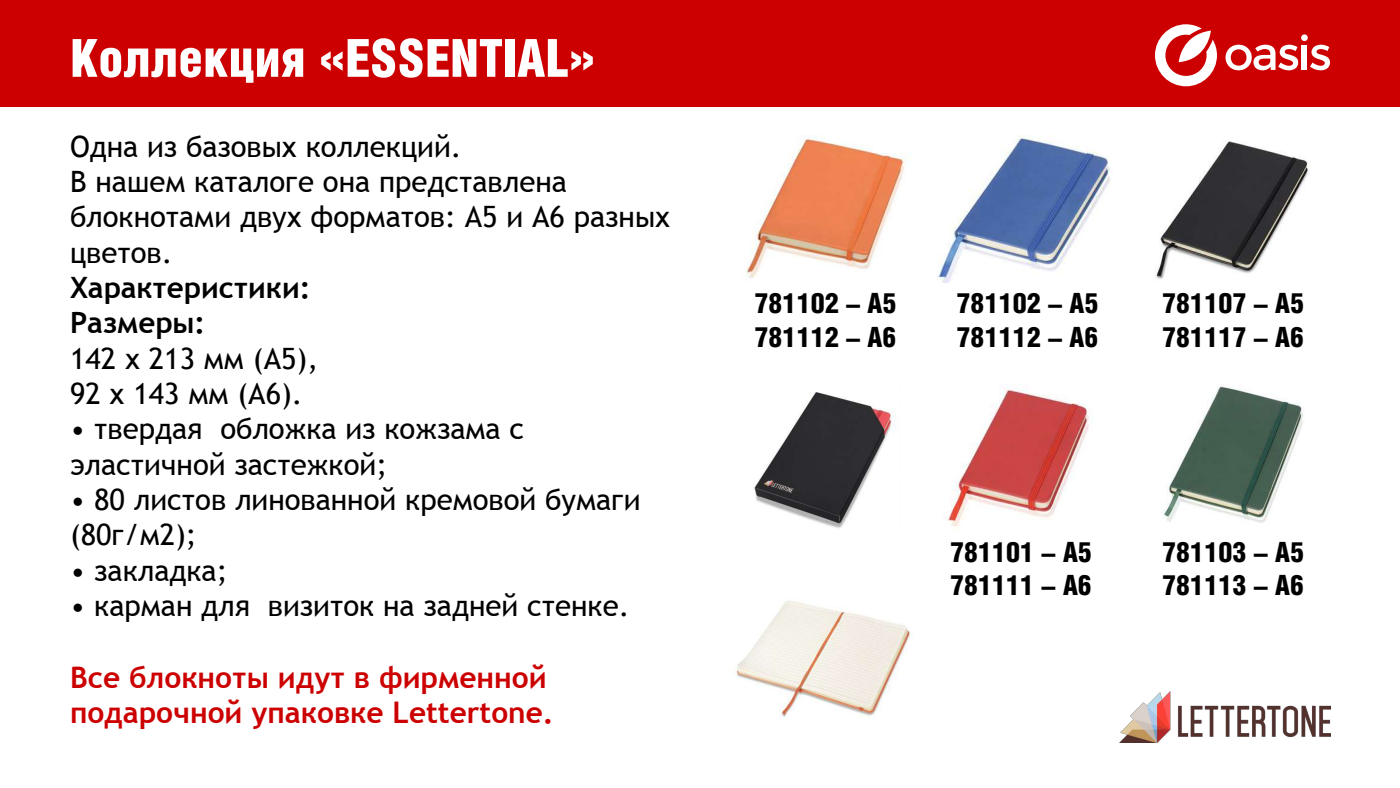
<style>
.page{position:relative;width:1400px;height:788px;background:#fff}
.page>*{position:absolute;margin:0;border:0;box-sizing:border-box;transform-origin:0 0}
.t1{font:52.5px "Helios Cond Black C";color:#fff}
.t2{font:700 29.75px/35.7px "Trebuchet MS";color:#c00}
.t3{font:29.4px/35.3px "Trebuchet MS";color:#000}
.t4{font:700 29.4px/35.3px "Trebuchet MS";color:#000}
.t5{font:28px/33.6px "Helios Cond Black C";color:#000}
</style>
<div class="page">
<img style="left:1120px;top:691px;width:210px;height:51px">
<div style="left:0;top:0;width:1400px;height:107px;background:#c00"></div>
<svg style="left:1155px;top:24px;width:62px;height:62px"></svg>
<svg style="left:1226px;top:34px;width:104px;height:36px"></svg>
<img style="left:938px;top:136px;width:372px;height:146px">
<img style="left:746px;top:136px;width:165px;height:142px">
<img style="left:946px;top:386px;width:143px;height:143px">
<img style="left:1163px;top:386px;width:140px;height:137px">
<img style="left:754px;top:392px;width:142px;height:136px">
<img style="left:736px;top:601px;width:175px;height:118px">
<h1 class="t1" style="left:70px;top:28px;width:526px">Коллекция «ESSENTIAL»</h1>
<p class="t3" style="left:70px;top:129px;width:602px">Одна из базовых коллекций.<br>В нашем каталоге она представлена блокнотами двух форматов: А5 и А6 разных цветов.</p>
<p class="t4" style="left:70px;top:270px;width:242px">Характеристики:<br>Размеры:</p>
<p class="t3" style="left:70px;top:341px;width:250px">142 х 213 мм (А5),<br>92 х 143 мм (А6).</p>
<p class="t3" style="left:70px;top:411px;width:456px">• твердая обложка из кожзама с эластичной застежкой;</p>
<p class="t3" style="left:70px;top:482px;width:572px">• 80 листов линованной кремовой бумаги (80г/м2);</p>
<p class="t3" style="left:70px;top:552px;width:159px">• закладка;</p>
<p class="t3" style="left:70px;top:588px;width:561px">• карман для визиток на задней стенке.</p>
<p class="t2" style="left:70px;top:659px;width:485px">Все блокноты идут в фирменной подарочной упаковке Lettertone.</p>
<p class="t5" style="left:755px;top:286px;width:143px">781102 – A5<br>781112 – A6</p>
<p class="t5" style="left:957px;top:286px;width:143px">781102 – A5<br>781112 – A6</p>
<p class="t5" style="left:1162px;top:286px;width:143px">781107 – A5<br>781117 – A6</p>
<p class="t5" style="left:950px;top:534px;width:143px">781101 – A5<br>781111 – A6</p>
<p class="t5" style="left:1162px;top:534px;width:143px">781103 – A5<br>781113 – A6</p>
</div>
